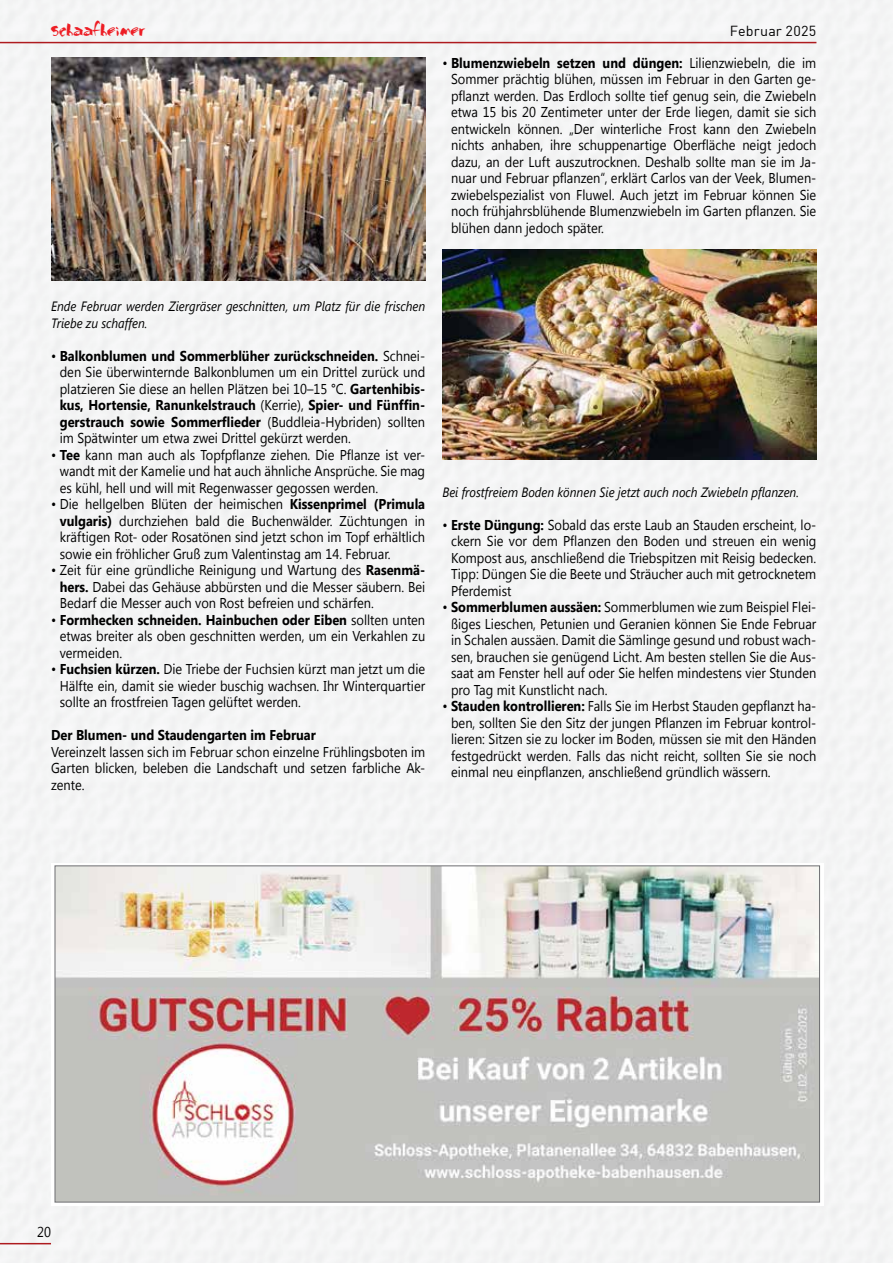
<style>
.page{position:relative;width:893px;height:1263px;background:#f4f5f5}
.page>*{position:absolute;margin:0;border:0;box-sizing:border-box;transform-origin:0 0}
.t1{font:18px "Baloney HL";color:#ed1d24}
.t2{font:18px "Myriad Pro";color:#ed1d24}
.t3{font:14.25px/16.5px "Segoe UI";color:#000;text-align:justify;scale:.9 1}
.t4{font:700 14.25px "Segoe UI";color:#000;scale:.9 1}
.t5{font:14.25px "DIN";letter-spacing:.01em;color:#000}
.t6{font:14.25px "Myriad Pro";letter-spacing:.005em;color:#000}
.t7{font:italic 13.5px/16.5px "Segoe UI";color:#000;scale:.9 1}
.t8{font:12px "Helvetica";color:#000}
.s1{font-weight:700}
</style>
<div class="page">
<hr style="left:0;top:42px;width:816px;height:1px;background:#ae1b1f">
<hr style="left:0;top:1243px;width:51px;height:1px;background:#ae1b1f">
<img style="left:51px;top:57px;width:374px;height:223px">
<img style="left:442px;top:249px;width:375px;height:210px">
<svg style="left:52px;top:863px;width:772px;height:342px"></svg>
<img style="left:57px;top:867px;width:761px;height:333px">
<p class="t1" style="left:51px;top:20px;width:96px">Schaafheimer</p>
<p class="t5" style="left:730px;top:22px;width:88px">Februar 2025</p>
<p class="t2" style="left:78px;top:18px;width:77px">aaf eimer</p>
<p class="t6" style="left:722px;top:22px;width:96px">November 2 4</p>
<p class="t3" style="left:451px;top:54px;width:407px;text-indent:-9px">• <span class="s1">Blumenzwiebeln setzen und düngen:</span> Lilienzwiebeln, die im Sommer prächtig blühen, müssen im Februar in den Garten ge&shy;pflanzt werden. Das Erdloch sollte tief genug sein, die Zwiebeln etwa 15 bis 20 Zentimeter unter der Erde liegen, damit sie sich entwickeln können. „Der winterliche Frost kann den Zwiebeln nichts anhaben, ihre schuppenartige Oberfläche neigt jedoch dazu, an der Luft auszutrocknen. Deshalb sollte man sie im Ja&shy;nuar und Februar pflanzen“, erklärt Carlos van der Veek, Blumen&shy;zwiebelspezialist von Fluwel. Auch jetzt im Februar können Sie noch frühjahrsblühende Blumenzwiebeln im Garten pflanzen. Sie blühen dann jedoch später.</p>
<p class="t7" style="left:51px;top:298px;width:417px">Ende Februar werden Ziergräser geschnitten, um Platz für die frischen<br>Triebe zu schaffen.</p>
<p class="t3" style="left:60px;top:347px;width:408px;text-indent:-9px">• <span class="s1">Balkonblumen und Sommerblüher zurückschneiden.</span> Schnei&shy;den Sie überwinternde Balkonblumen um ein Drittel zurück und platzieren Sie diese an hellen Plätzen bei 10–15 °C. <span class="s1">Gartenhibis&shy;kus, Hortensie, Ranunkelstrauch</span> (Kerrie), <span class="s1">Spier- und Fünffin&shy;gerstrauch sowie Sommerflieder</span> (Buddleia-Hybriden) sollten im Spätwinter um etwa zwei Drittel gekürzt werden.</p>
<p class="t3" style="left:60px;top:446px;width:408px;text-indent:-9px">• <span class="s1">Tee</span> kann man auch als Topfpflanze ziehen. Die Pflanze ist ver&shy;wandt mit der Kamelie und hat auch ähnliche Ansprüche. Sie mag es kühl, hell und will mit Regenwasser gegossen werden.</p>
<p class="t3" style="left:60px;top:495px;width:408px;text-indent:-9px">• Die hellgelben Blüten der heimischen <span class="s1">Kissenprimel (Primula vulgaris)</span> durchziehen bald die Buchenwälder. Züchtungen in kräftigen Rot- oder Rosatönen sind jetzt schon im Topf erhältlich sowie ein fröhlicher Gruß zum Valentinstag am 14. Februar.</p>
<p class="t3" style="left:60px;top:561px;width:408px;text-indent:-9px">• Zeit für eine gründliche Reinigung und Wartung des <span class="s1">Rasenmä&shy;hers.</span> Dabei das Gehäuse abbürsten und die Messer säubern. Bei Bedarf die Messer auch von Rost befreien und schärfen.</p>
<p class="t3" style="left:60px;top:611px;width:408px;text-indent:-9px">• <span class="s1">Formhecken schneiden. Hainbuchen oder Eiben</span> sollten unten etwas breiter als oben geschnitten werden, um ein Verkahlen zu vermeiden.</p>
<p class="t3" style="left:60px;top:660px;width:408px;text-indent:-9px">• <span class="s1">Fuchsien kürzen.</span> Die Triebe der Fuchsien kürzt man jetzt um die Hälfte ein, damit sie wieder buschig wachsen. Ihr Winterquartier sollte an frostfreien Tagen gelüftet werden.</p>
<p class="t4" style="left:51px;top:725px;width:296px">Der Blumen- und Staudengarten im Februar</p>
<p class="t3" style="left:51px;top:743px;width:417px">Vereinzelt lassen sich im Februar schon einzelne Frühlingsboten im Garten blicken, beleben die Landschaft und setzen farbliche Ak&shy;zente.</p>
<p class="t7" style="left:442px;top:483px;width:398px">Bei frostfreiem Boden können Sie jetzt auch noch Zwiebeln pflanzen.</p>
<p class="t3" style="left:451px;top:516px;width:407px;text-indent:-9px">• <span class="s1">Erste Düngung:</span> Sobald das erste Laub an Stauden erscheint, lo&shy;ckern Sie vor dem Pflanzen den Boden und streuen ein wenig Kompost aus, anschließend die Triebspitzen mit Reisig bedecken.<br>Tipp: Düngen Sie die Beete und Sträucher auch mit getrocknetem Pferdemist</p>
<p class="t3" style="left:451px;top:598px;width:407px;text-indent:-9px">• <span class="s1">Sommerblumen aussäen:</span> Sommerblumen wie zum Beispiel Flei&shy;ßiges Lieschen, Petunien und Geranien können Sie Ende Februar in Schalen aussäen. Damit die Sämlinge gesund und robust wach&shy;sen, brauchen sie genügend Licht. Am besten stellen Sie die Aus&shy;saat am Fenster hell auf oder Sie helfen mindestens vier Stunden pro Tag mit Kunstlicht nach.</p>
<p class="t3" style="left:451px;top:697px;width:407px;text-indent:-9px">• <span class="s1">Stauden kontrollieren:</span> Falls Sie im Herbst Stauden gepflanzt ha&shy;ben, sollten Sie den Sitz der jungen Pflanzen im Februar kontrol&shy;lieren: Sitzen sie zu locker im Boden, müssen sie mit den Händen festgedrückt werden. Falls das nicht reicht, sollten Sie sie noch</p>
<p class="t8" style="left:3px;top:765px;width:334px">chlossApotheke Febr. 2025_Layout 1 22.12.24 11:25 Seite 1</p>
<p class="t3" style="left:451px;top:763px;width:357px">einmal neu einpflanzen, anschließend gründlich wässern.</p>
<p class="t3" style="left:44px;top:1223px;width:9px">2</p>
<p class="t3" style="left:37px;top:1223px;width:17px">20</p>
</div>
